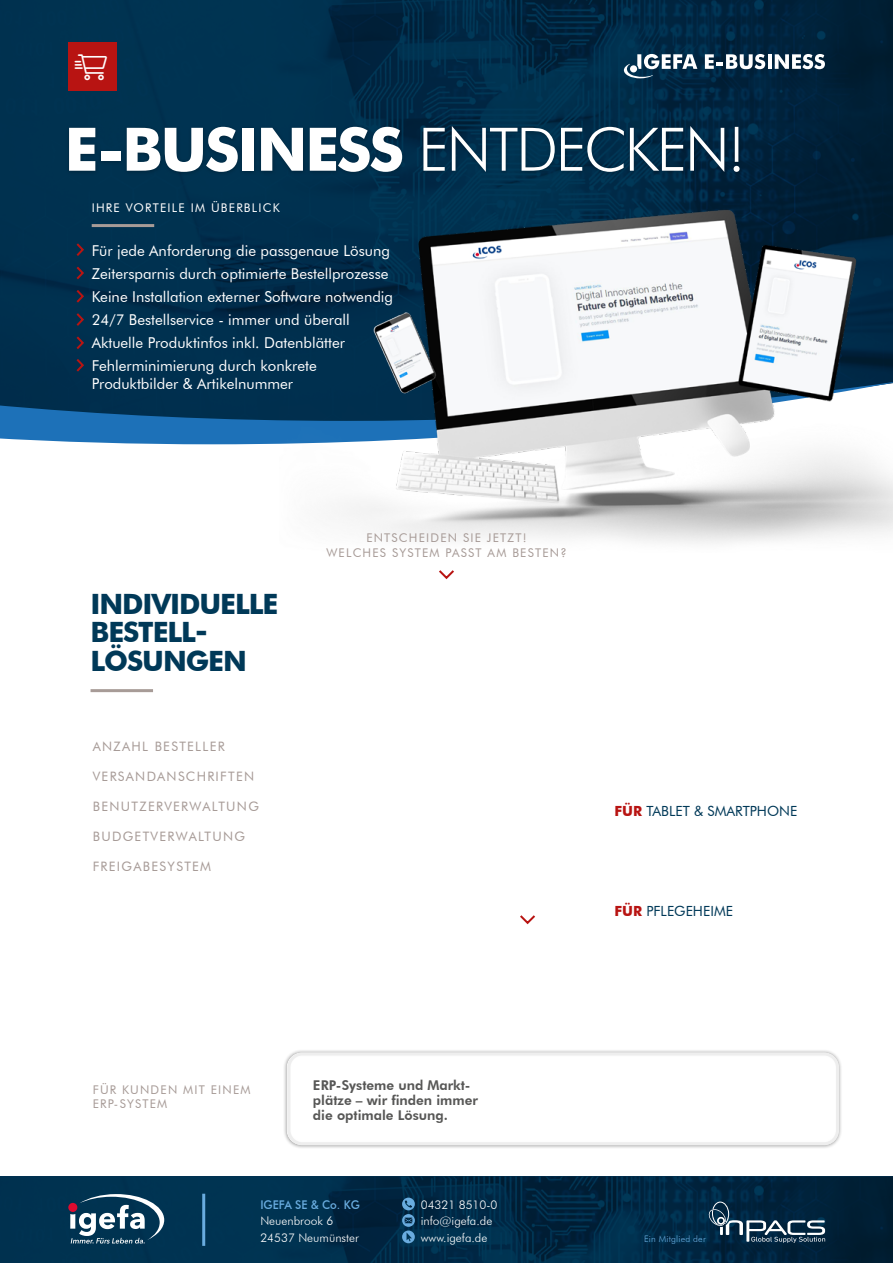
<style>
.page{position:relative;width:893px;height:1263px;background:#fff}
.page>*{position:absolute;margin:0;border:0;box-sizing:border-box;transform-origin:0 0}
.t1{font:700 60px "Futura BT";letter-spacing:-.04em;color:#fff}
.t2{font:700 28.05px/28.7px "Futura BT";letter-spacing:-.04em;color:#003958}
.t3{font:15px/18px "Futura BT";color:#fff}
.t4{font:13.95px "Futura BT";color:#003958}
.t5{font:800 13.5px/15px "Futura BT";color:#575756}
.t6{font:13.05px "Futura BT";letter-spacing:.1em;color:#a79b97}
.t7{font:12px/14.4px "Futura BT";letter-spacing:.1em;color:#a79b97}
.t8{font:300 12px/16.5px "Futura BT";color:#fff}
.t9{font:12px "Futura BT";letter-spacing:.1em;color:#fff}
.t10{font:500 12px "Futura BT";color:#69acdf;scale:.95 1}
.t11{font:300 9px "Futura BT";letter-spacing:.02em;color:#69acdf}
.s1{font-weight:300}
.s2{font-weight:700;color:#b81412}
</style>
<div class="page">
<img style="left:0;top:1176px;width:893px;height:87px">
<img style="left:0;top:0;width:893px;height:380px">
<svg style="left:624px;top:54px;width:73px;height:24px"></svg>
<div style="left:630px;top:65px;width:7px;height:7px;background:#fff;border-radius:50%"></div>
<svg style="left:705px;top:54px;width:60px;height:15px"></svg>
<svg style="left:767px;top:54px;width:4px;height:15px"></svg>
<svg style="left:775px;top:54px;width:50px;height:15px"></svg>
<div style="left:69px;top:42px;width:48px;height:48px;background:#b81412"></div>
<svg style="left:0;top:380px;width:279px;height:64px;background:#114f7f"></svg>
<hr style="left:202px;top:1194px;width:3px;height:52px;background:#69acdf">
<svg style="left:708px;top:1201px;width:117px;height:42px;background:#2b495f"></svg>
<svg style="left:68px;top:1203px;width:9px;height:9px"></svg>
<svg style="left:70px;top:1194px;width:94px;height:49px"></svg>
<svg style="left:402px;top:1197px;width:13px;height:46px"></svg>
<div style="left:287px;top:1052px;width:552px;height:93px;border:3px solid #eee;border-radius:14px"></div>
<div style="left:65px;top:124px;width:679px;height:54px;background:#000;opacity:.25"></div>
<hr style="left:92px;top:224px;width:62px;height:3px;background:#a79b97">
<svg style="left:74px;top:241px;width:11px;height:17px"></svg>
<svg style="left:74px;top:264px;width:11px;height:17px"></svg>
<svg style="left:74px;top:288px;width:11px;height:17px"></svg>
<svg style="left:74px;top:311px;width:11px;height:17px"></svg>
<svg style="left:74px;top:334px;width:11px;height:17px"></svg>
<svg style="left:520px;top:915px;width:15px;height:10px"></svg>
<hr style="left:91px;top:689px;width:62px;height:3px;background:#a79b97">
<img style="left:279px;top:157px;width:614px;height:387px">
<svg style="left:439px;top:570px;width:15px;height:10px"></svg>
<svg style="left:74px;top:357px;width:11px;height:17px"></svg>
<p class="t1" style="left:64px;top:113px;width:683px">E-BUSINESS <span class="s1">ENTDECKEN!</span></p>
<p class="t9" style="left:92px;top:201px;width:190px">IHRE VORTEILE IM ÜBERBLICK</p>
<p class="t3" style="left:92px;top:241px;width:300px">Für jede Anforderung die passgenaue Lösung</p>
<p class="t3" style="left:92px;top:264px;width:298px">Zeitersparnis durch optimierte Bestellprozesse</p>
<p class="t3" style="left:92px;top:287px;width:303px">Keine Installation externer Software notwendig</p>
<p class="t3" style="left:92px;top:310px;width:260px">24/7 Bestellservice - immer und überall</p>
<p class="t3" style="left:92px;top:333px;width:255px">Aktuelle Produktinfos inkl. Datenblätter</p>
<p class="t3" style="left:92px;top:356px;width:227px">Fehlerminimierung durch konkrete<br>Produktbilder &amp; Artikelnummer</p>
<p class="t2" style="left:91px;top:589px;width:189px">INDIVIDUELLE<br>BESTELL-<br>LÖSUNGEN</p>
<p class="t6" style="left:93px;top:738px;width:134px">ANZAHL BESTELLER</p>
<p class="t6" style="left:93px;top:768px;width:163px">VERSANDANSCHRIFTEN</p>
<p class="t6" style="left:93px;top:798px;width:168px">BENUTZERVERWALTUNG</p>
<p class="t6" style="left:93px;top:828px;width:154px">BUDGETVERWALTUNG</p>
<p class="t6" style="left:93px;top:858px;width:120px">FREIGABESYSTEM</p>
<p class="t7" style="left:366px;top:531px;width:162px">ENTSCHEIDEN SIE JETZT!</p>
<p class="t7" style="left:326px;top:545px;width:242px">WELCHES SYSTEM PASST AM BESTEN?</p>
<p class="t4" style="left:614px;top:802px;width:184px"><span class="s2">FÜR</span> TABLET &amp; SMARTPHONE</p>
<p class="t4" style="left:614px;top:902px;width:120px"><span class="s2">FÜR</span> PFLEGEHEIME</p>
<p class="t7" style="left:93px;top:1082px;width:159px">FÜR KUNDEN MIT EINEM<br>ERP-SYSTEM</p>
<p class="t5" style="left:313px;top:1077px;width:167px">ERP-Systeme und Markt&shy;plätze – wir finden immer die optimale Lösung.</p>
<p class="t10" style="left:260px;top:1197px;width:106px">IGEFA SE &amp; Co. KG</p>
<p class="t8" style="left:260px;top:1213px;width:100px">Neuenbrook 6<br>24537 Neumünster</p>
<p class="t8" style="left:421px;top:1196px;width:78px">04321 8510-0 info@igefa.de www.igefa.de</p>
<p class="t11" style="left:644px;top:1233px;width:63px">Ein Mitglied der</p>
</div>
